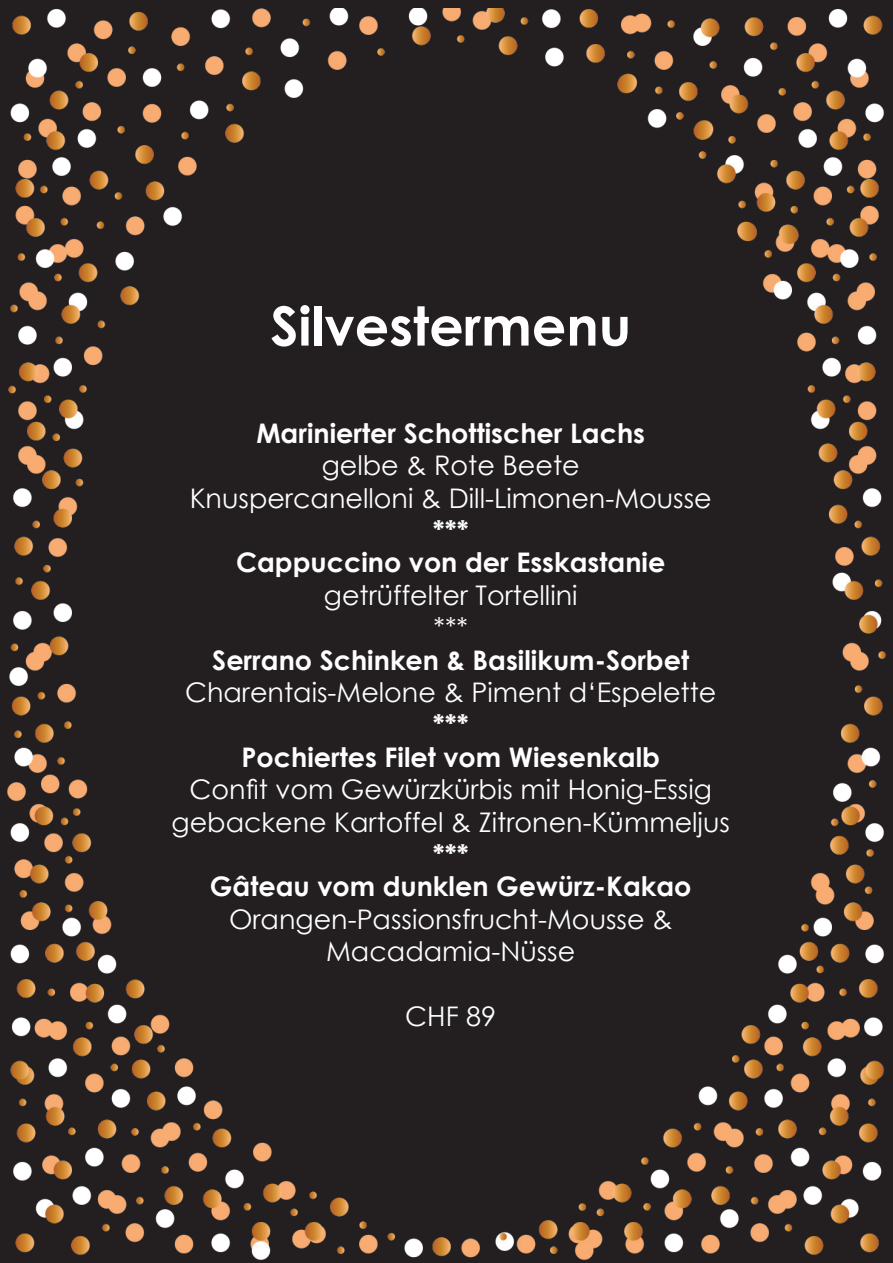
<style>
.page{position:relative;width:893px;height:1263px;background:#fff}
.page>*{position:absolute;margin:0;border:0;box-sizing:border-box;transform-origin:0 0}
.t1{font:700 54px "Century Gothic";color:#fff}
.t2{font:27px "Century Gothic";color:#fff}
.t3{font:700 27px "Century Gothic";color:#fff}
</style>
<div class="page">
<img style="left:0;top:9px;width:893px;height:1254px">
<p class="t1" style="left:270px;top:285px;width:362px">Silvestermenu</p>
<p class="t3" style="left:256px;top:412px;width:390px">Marinierter Schottischer Lachs</p>
<p class="t2" style="left:322px;top:447px;width:260px">gelbe &amp; Rote Beete</p>
<p class="t2" style="left:190px;top:479px;width:524px">Knuspercanelloni &amp; Dill-Limonen-Mousse</p>
<p class="t3" style="left:433px;top:510px;width:37px">***</p>
<p class="t3" style="left:236px;top:542px;width:431px">Cappuccino von der Esskastanie</p>
<p class="t2" style="left:324px;top:576px;width:255px">getrüffelter Tortellini</p>
<p class="t2" style="left:434px;top:609px;width:36px">***</p>
<p class="t3" style="left:212px;top:639px;width:478px">Serrano Schinken &amp; Basilikum-Sorbet</p>
<p class="t2" style="left:185px;top:673px;width:533px">Charentais-Melone &amp; Piment d‘Espelette</p>
<p class="t3" style="left:433px;top:704px;width:37px">***</p>
<p class="t3" style="left:241px;top:736px;width:420px">Pochiertes Filet vom Wiesenkalb</p>
<p class="t2" style="left:190px;top:771px;width:524px">Confit vom Gewürzkürbis mit Honig-Essig</p>
<p class="t2" style="left:172px;top:803px;width:560px">gebackene Kartoffel &amp; Zitronen-Kümmeljus</p>
<p class="t3" style="left:433px;top:834px;width:37px">***</p>
<p class="t3" style="left:210px;top:866px;width:483px">Gâteau vom dunklen Gewürz-Kakao</p>
<p class="t2" style="left:229px;top:900px;width:445px">Orangen-Passionsfrucht-Mousse &amp;</p>
<p class="t2" style="left:326px;top:933px;width:251px">Macadamia-Nüsse</p>
<p class="t2" style="left:405px;top:997px;width:92px">CHF 89</p>
</div>
